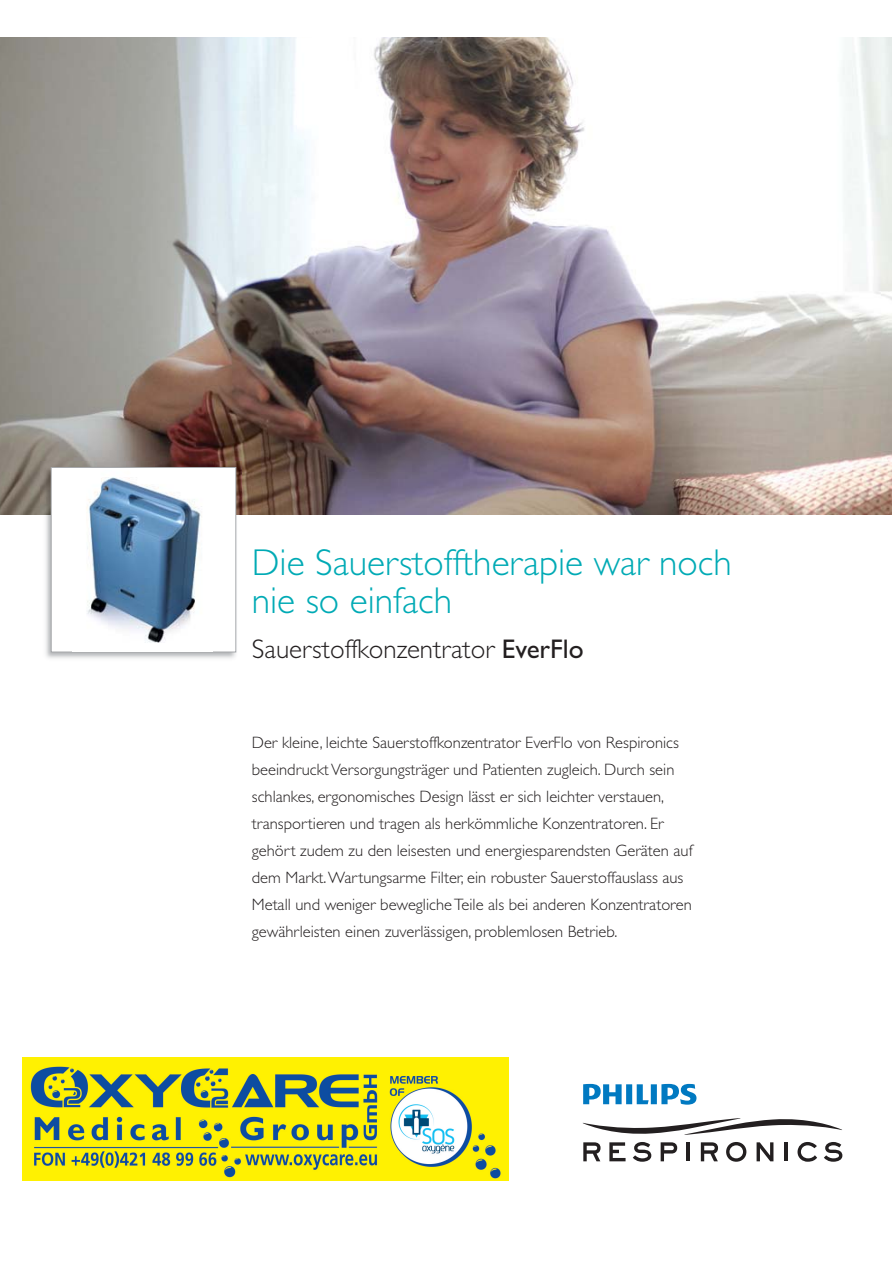
<style>
.page{position:relative;width:893px;height:1263px;background:#fff}
.page>*{position:absolute;margin:0;border:0;box-sizing:border-box;transform-origin:0 0}
.t1{font:300 37.5px/38.2px "Gill Alt One";color:#00aab5}
.t2{font:300 27px "Gill Alt One";color:#231f20}
.t3{font:300 16.5px/27px "Gill Alt One";color:#231f20}
.s1{font-weight:400}
</style>
<div class="page">
<img style="left:0;top:37px;width:891px;height:477px">
<img style="left:40px;top:462px;width:201px;height:197px">
<div style="left:51px;top:468px;width:185px;height:184px;background:#fff"></div>
<div style="left:51px;top:467px;width:185px;height:185px;border:1px solid #a7a9ac"></div>
<img style="left:72px;top:477px;width:141px;height:175px">
<svg style="left:583px;top:1084px;width:113px;height:21px"></svg>
<svg style="left:824px;top:1142px;width:18px;height:20px"></svg>
<svg style="left:797px;top:1142px;width:20px;height:20px"></svg>
<svg style="left:756px;top:1142px;width:17px;height:19px"></svg>
<svg style="left:609px;top:1142px;width:16px;height:19px"></svg>
<svg style="left:633px;top:1142px;width:18px;height:20px"></svg>
<svg style="left:661px;top:1142px;width:16px;height:19px"></svg>
<hr style="left:686px;top:1142px;width:4px;height:19px;background:#231f20">
<hr style="left:784px;top:1142px;width:4px;height:19px;background:#231f20">
<svg style="left:583px;top:1142px;width:17px;height:19px"></svg>
<svg style="left:701px;top:1142px;width:17px;height:19px"></svg>
<svg style="left:726px;top:1142px;width:20px;height:20px"></svg>
<svg style="left:583px;top:1118px;width:259px;height:17px"></svg>
<img style="left:22px;top:1057px;width:486px;height:124px">
<h1 class="t1" style="left:252px;top:547px;width:481px">Die Sauerstofftherapie war noch nie so einfach</h1>
<h2 class="t2" style="left:252px;top:639px;width:333px">Sauerstoffkonzentrator <span class="s1">EverFlo</span></h2>
<p class="t3" style="left:252px;top:730px;width:442px">Der kleine, leichte Sauerstoffkonzentrator EverFlo von Respironics beeindruckt Versorgungsträger und Patienten zugleich. Durch sein schlankes, ergonomisches Design lässt er sich leichter verstauen, transportieren und tragen als herkömmliche Konzentratoren. Er gehört zudem zu den leisesten und energiesparendsten Geräten auf dem Markt. Wartungsarme Filter, ein robuster Sauerstoffauslass aus Metall und weniger bewegliche Teile als bei anderen Konzentratoren gewährleisten einen zuverlässigen, problemlosen Betrieb.</p>
</div>
